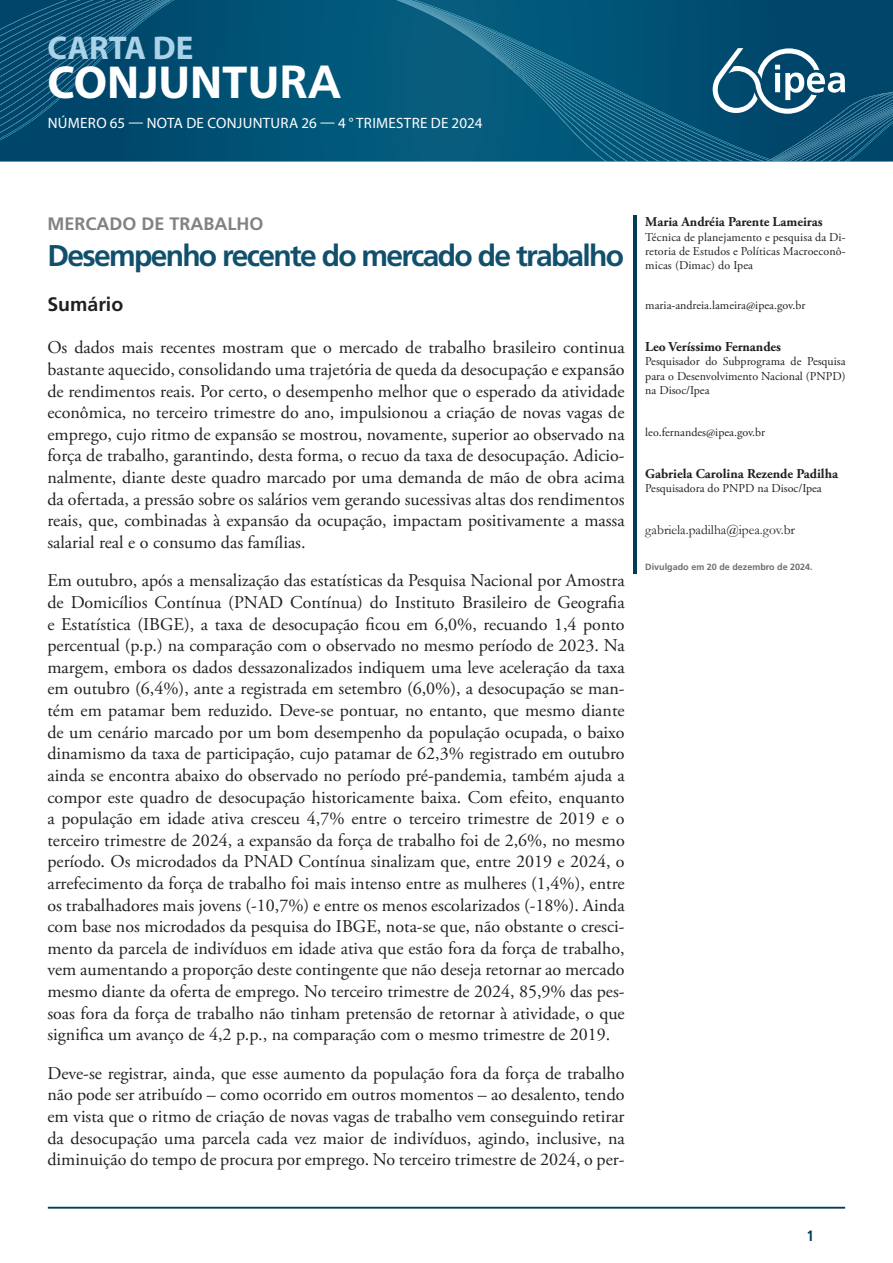
<style>
.page{position:relative;width:893px;height:1263px;background:#fff}
.page>*{position:absolute;margin:0;border:0;box-sizing:border-box;transform-origin:0 0}
.t1{font:700 46.5px "Myriad Pro";color:#fff}
.t2{font:700 33px "Myriad Pro";color:#abd3e8}
.t3{font:700 30px "Frutiger LT Pro";letter-spacing:-.055em;color:#11506d}
.t4{font:700 19.5px "Frutiger LT Pro";color:#231f20}
.t5{font:18px/21.6px "Adobe Garamond Pro";color:#231f20;text-align:justify}
.t6{font:700 18px "Frutiger LT Pro";color:#808285}
.t7{font:15px "Myriad Pro";letter-spacing:.02em;color:#fff}
.t8{font:700 condensed 15px "Frutiger LT Pro";color:#013d59}
.t9{font:700 13.5px "Adobe Garamond Pro";color:#231f20}
.t10{font:13.5px "Garamond";color:#231f20}
.t11{font:12px/14.4px "Adobe Garamond Pro";color:#231f20;text-align:justify}
.t12{font:700 9px "Frutiger LT Pro";color:#6c6d70}
.s1{font-family:"Frutiger LT Pro"}
</style>
<div class="page">
<hr style="left:48px;top:1207px;width:797px;height:1px;background:#013d59">
<div style="left:777px;top:0;width:116px;height:48px;background:#00466b"></div>
<svg style="left:0;top:0;width:410px;height:162px;background:#015477"></svg>
<svg style="left:0;top:0;width:174px;height:140px;background:#084e72"></svg>
<svg style="left:410px;top:0;width:367px;height:162px;background:#095b7d"></svg>
<svg style="left:713px;top:48px;width:180px;height:114px;background:#256383"></svg>
<hr style="left:633px;top:215px;width:3px;height:359px;background:#013d59">
<h2 class="t2" style="left:48px;top:26px;width:147px">CARTA DE</h2>
<h1 class="t1" style="left:48px;top:52px;width:295px">CONJUNTU<span class="s1">RA</span></h1>
<p class="t7" style="left:48px;top:114px;width:436px">NÚMERO 65 — NOTA DE CONJUNTURA 26 — 4 ° TRIMESTRE DE 2024</p>
<p class="t6" style="left:47px;top:213px;width:217px">MERCADO DE TRABALHO</p>
<h3 class="t3" style="left:47px;top:238px;width:578px">Desempenho recente do mercado de trabalho</h3>
<p class="t4" style="left:47px;top:292px;width:77px">Sumário</p>
<p class="t5" style="left:47px;top:338px;width:579px">Os dados mais recentes mostram que o mercado de trabalho brasileiro continua bastante aquecido, consolidando uma trajetória de queda da desocupação e expansão de rendimentos reais. Por certo, o desempenho melhor que o esperado da atividade econômica, no terceiro trimestre do ano, impulsionou a criação de novas vagas de emprego, cujo ritmo de expansão se mostrou, novamente, superior ao observado na força de trabalho, garantindo, desta forma, o recuo da taxa de desocupação. Adicio&shy;nalmente, diante deste quadro marcado por uma demanda de mão de obra acima da ofertada, a pressão sobre os salários vem gerando sucessivas altas dos rendimentos reais, que, combinadas à expansão da ocupação, impactam positivamente a massa salarial real e o consumo das famílias.</p>
<p class="t5" style="left:47px;top:571px;width:579px">Em outubro, após a mensalização das estatísticas da Pesquisa Nacional por Amostra de Domicílios Contínua (PNAD Contínua) do Instituto Brasileiro de Geografia e Estatística (IBGE), a taxa de desocupação ficou em 6,0%, recuando 1,4 ponto percentual (p.p.) na comparação com o observado no mesmo período de 2023. Na margem, embora os dados dessazonalizados indiquem uma leve aceleração da taxa em outubro (6,4%), ante a registrada em setembro (6,0%), a desocupação se man&shy;tém em patamar bem reduzido. Deve-se pontuar, no entanto, que mesmo diante de um cenário marcado por um bom desempenho da população ocupada, o baixo dinamismo da taxa de participação, cujo patamar de 62,3% registrado em outubro ainda se encontra abaixo do observado no período pré-pandemia, também ajuda a compor este quadro de desocupação historicamente baixa. Com efeito, enquanto a população em idade ativa cresceu 4,7% entre o terceiro trimestre de 2019 e o terceiro trimestre de 2024, a expansão da força de trabalho foi de 2,6%, no mesmo período. Os microdados da PNAD Contínua sinalizam que, entre 2019 e 2024, o arrefecimento da força de trabalho foi mais intenso entre as mulheres (1,4%), entre os trabalhadores mais jovens (-10,7%) e entre os menos escolarizados (-18%). Ainda com base nos microdados da pesquisa do IBGE, nota-se que, não obstante o cresci&shy;mento da parcela de indivíduos em idade ativa que estão fora da força de trabalho, vem aumentando a proporção deste contingente que não deseja retornar ao mercado mesmo diante da oferta de emprego. No terceiro trimestre de 2024, 85,9% das pes&shy;soas fora da força de trabalho não tinham pretensão de retornar à atividade, o que significa um avanço de 4,2 p.p., na comparação com o mesmo trimestre de 2019.</p>
<p class="t5" style="left:47px;top:1063px;width:579px">Deve-se registrar, ainda, que esse aumento da população fora da força de trabalho não pode ser atribuído – como ocorrido em outros momentos – ao desalento, tendo em vista que o ritmo de criação de novas vagas de trabalho vem conseguindo retirar da desocupação uma parcela cada vez maior de indivíduos, agindo, inclusive, na diminuição do tempo de procura por emprego. No terceiro trimestre de 2024, o per-</p>
<p class="t9" style="left:645px;top:214px;width:179px">Maria Andréia Parente Lameiras</p>
<p class="t11" style="left:645px;top:230px;width:202px">Técnica de planejamento e pesquisa da Di&shy;retoria de Estudos e Políticas Macroeconô&shy;micas (Dimac) do Ipea</p>
<p class="t11" style="left:645px;top:299px;width:161px">maria-andreia.lameira@ipea.gov.br</p>
<p class="t9" style="left:645px;top:339px;width:137px">Leo Veríssimo Fernandes</p>
<p class="t11" style="left:645px;top:355px;width:202px">Pesquisador do Subprograma de Pesquisa para o Desenvolvimento Nacional (PNPD) na Disoc/Ipea</p>
<p class="t11" style="left:645px;top:425px;width:121px">leo.fernandes@ipea.gov.br</p>
<p class="t9" style="left:645px;top:465px;width:194px">Gabriela Carolina Rezende Padilha</p>
<p class="t11" style="left:645px;top:481px;width:178px">Pesquisadora do PNPD na Disoc/Ipea</p>
<p class="t10" style="left:645px;top:520px;width:151px">gabriela.padilha@ipea.gov.br</p>
<p class="t12" style="left:645px;top:562px;width:169px">Divulgado em 20 de dezembro de 2024.</p>
<p class="t8" style="left:807px;top:1227px;width:9px">1</p>
</div>
